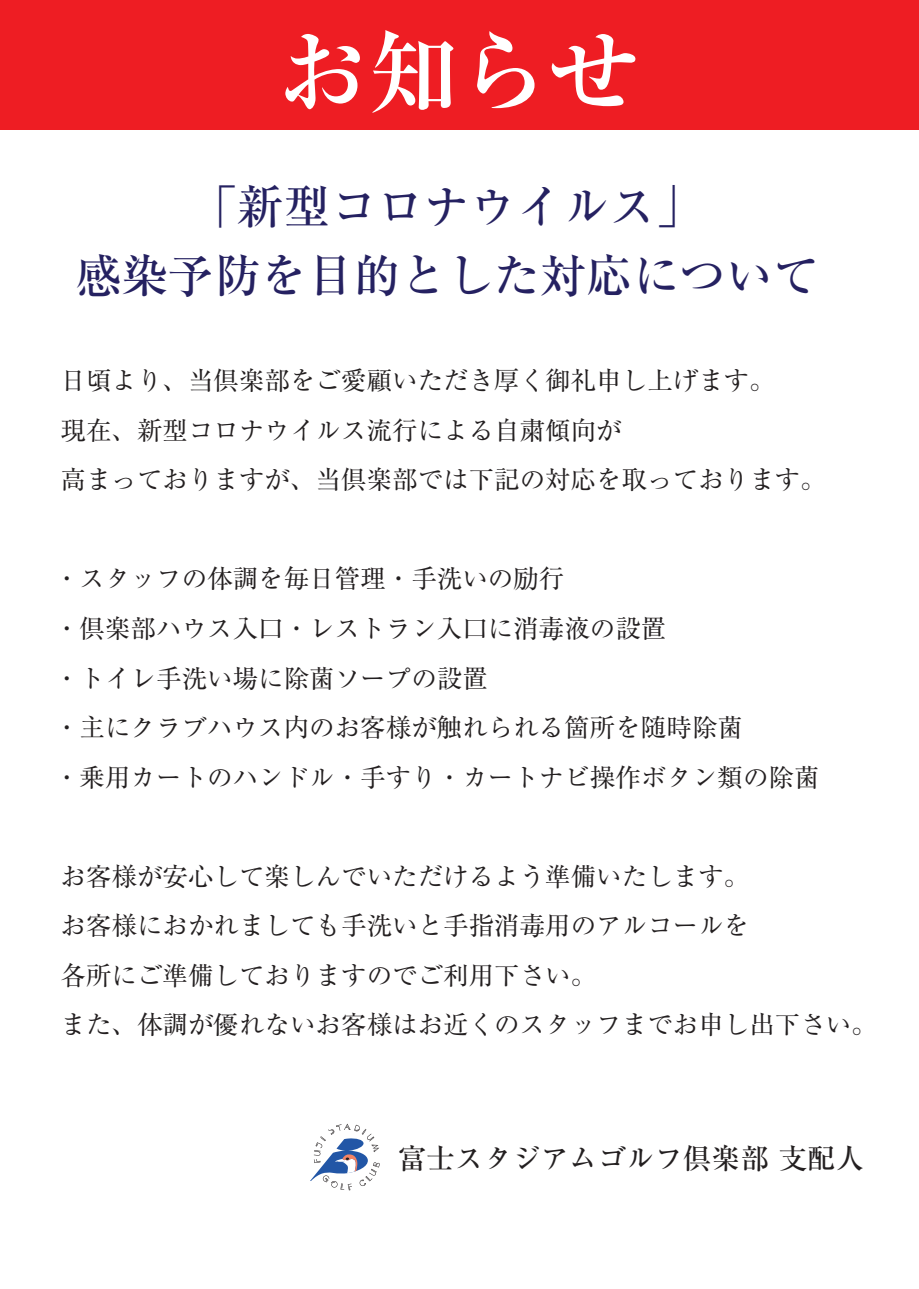
<style>
.page{position:relative;width:919px;height:1289px;background:#fff}
.page>*{position:absolute;margin:0;border:0;box-sizing:border-box;transform-origin:0 0}
.t1{font:700 90px "Ryumin Pro";color:#fff}
.t2{font:500 46.5px/69px "Ryumin Pro";color:#252161;text-align:center}
.t3{font:500 28.5px "Ryumin Pro";color:#231f20}
.t4{font:25.5px/49.5px "Ryumin Pro";color:#231f20}
</style>
<div class="page">
<div style="left:0;top:0;width:918px;height:130px;background:#ee1d23"></div>
<svg style="left:310px;top:1123px;width:70px;height:67px"></svg>
<h1 class="t1" style="left:278px;top:1px;width:361px">お知らせ</h1>
<h2 class="t2" style="left:75px;top:169px;width:746px">「新型コロナウイルス」<br>感染予防を目的とした対応について</h2>
<p class="t4" style="left:60px;top:354px;width:767px">日頃より、当倶楽部をご愛顧いただき厚く御礼申し上げます。<br>現在、新型コロナウイルス流行による自粛傾向が<br>高まっておりますが、当倶楽部では下記の対応を取っております。</p>
<p class="t4" style="left:54px;top:552px;width:767px">・スタッフの体調を毎日管理・手洗いの励行<br>・倶楽部ハウス入口・レストラン入口に消毒液の設置<br>・トイレ手洗い場に除菌ソープの設置<br>・主にクラブハウス内のお客様が触れられる箇所を随時除菌<br>・乗用カートのハンドル・手すり・カートナビ操作ボタン類の除菌</p>
<p class="t4" style="left:60px;top:849px;width:817px">お客様が安心して楽しんでいただけるよう準備いたします。<br>お客様におかれましても手洗いと手指消毒用のアルコールを<br>各所にご準備しておりますのでご利用下さい。<br>また、体調が優れないお客様はお近くのスタッフまでお申し出下さい。</p>
<p class="t3" style="left:398px;top:1135px;width:467px">富士スタジアムゴルフ倶楽部 支配人</p>
</div>
